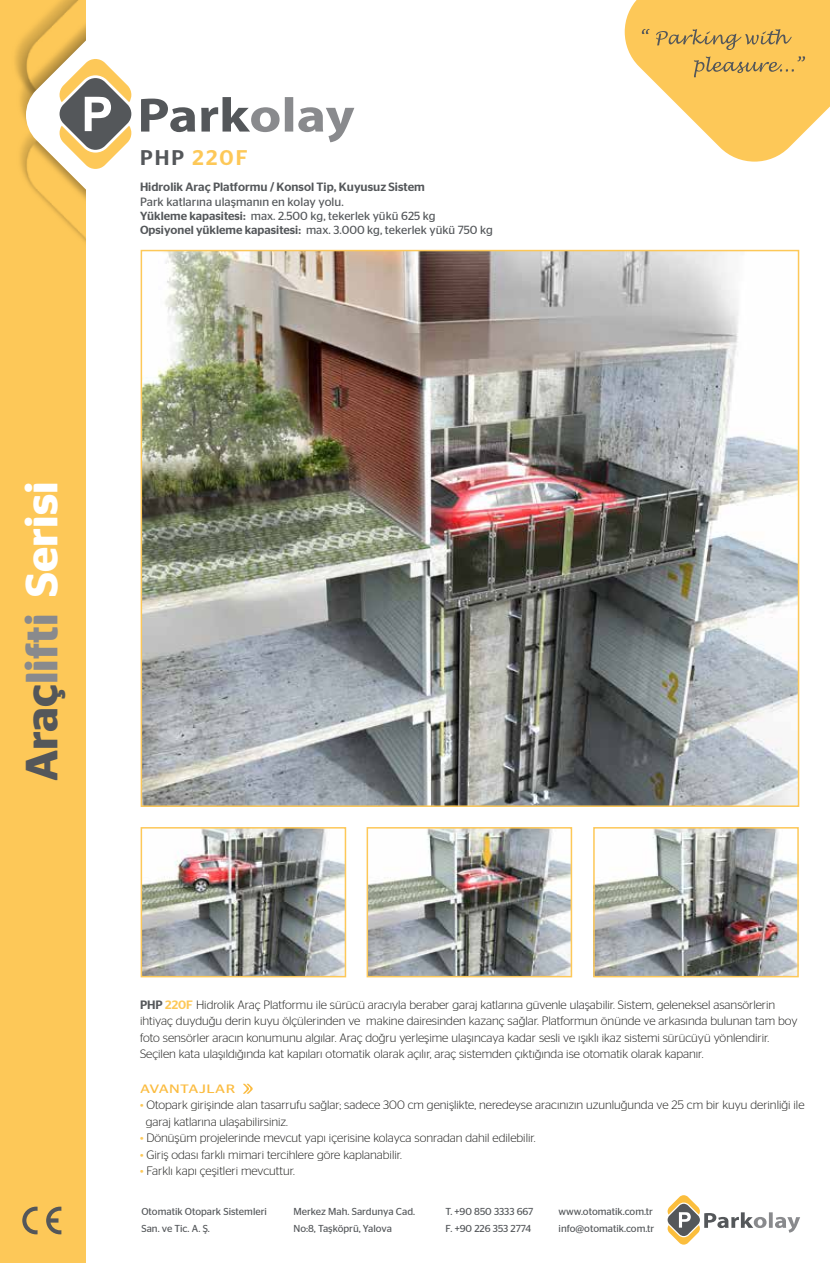
<style>
.page{position:relative;width:830px;height:1263px;background:#fff}
.page>*{position:absolute;margin:0;border:0;box-sizing:border-box;transform-origin:0 0}
.t1{font:600 45px "Stag Sans";color:#fff}
.t2{font:500 21.3px "Stag Sans";letter-spacing:.1em;color:#fdc858}
.t3{font:300 12.15px/16.5px "Stag Sans";color:#1d1d1b}
.t4{font:12.15px "Stag Sans";letter-spacing:.025em;color:#fbbc41;scale:1.29 1}
.t5{font:500 12px "Stag Sans";color:#54575a}
.t6{font:12px "Stag Sans";color:#54575a}
.t7{font:11.85px/14.1px "Stag Sans";color:#54575a}
.t8{font:10.05px "Stag Sans";color:#54575a}
.s1{color:#54575a}
.s2{font-weight:500}
.s3{color:#898a8d}
.s4{font-weight:500;color:#54575a}
.s5{font-weight:500;color:#fdc858}
.s6{color:#fdc858}
</style>
<div class="page">
<img style="left:143px;top:253px;width:652px;height:551px">
<svg style="left:624px;top:0;width:205px;height:162px"></svg>
<img style="left:143px;top:830px;width:200px;height:144px">
<img style="left:369px;top:830px;width:200px;height:144px">
<img style="left:596px;top:830px;width:199px;height:144px">
<div style="left:140px;top:827px;width:206px;height:150px;border:2px solid #fdc858"></div>
<div style="left:366px;top:827px;width:206px;height:150px;border:2px solid #fdc858"></div>
<div style="left:593px;top:827px;width:205px;height:150px;border:2px solid #fdc858"></div>
<svg style="left:243px;top:1084px;width:9px;height:10px"></svg>
<div style="left:0;top:0;width:86px;height:1263px;background:#fdc858"></div>
<img style="left:15px;top:0;width:71px;height:242px">
<svg style="left:26px;top:32px;width:105px;height:166px"></svg>
<svg style="left:141px;top:97px;width:213px;height:45px"></svg>
<svg style="left:22px;top:1206px;width:39px;height:28px"></svg>
<svg style="left:667px;top:1195px;width:132px;height:49px"></svg>
<h2 class="t2" style="left:140px;top:145px;width:109px"><span class="s1">PHP</span> 220F</h2>
<p class="t5" style="left:140px;top:180px;width:286px">Hidrolik Araç Platformu / Konsol Tip, Kuyusuz Sistem</p>
<p class="t6" style="left:140px;top:195px;width:205px">Park katlarına ulaşmanın en kolay yolu.</p>
<p class="t7" style="left:140px;top:209px;width:354px"><span class="s2">Yükleme kapasitesi:</span> max. 2.500 kg, tekerlek yükü 625 kg<br><span class="s2">Opsiyonel yükleme kapasitesi:</span> max. 3.000 kg, tekerlek yükü 750 kg</p>
<h1 class="t1" style="left:16px;top:781px;width:301px;rotate:-90deg"><span class="s1">Araç</span><span class="s3">lifti</span> Serisi</h1>
<p class="t3" style="left:140px;top:996px;width:658px"><span class="s4">PHP</span> <span class="s5">220F</span> Hidrolik Araç Platformu ile sürücü aracıyla beraber garaj katlarına güvenle ulaşabilir. Sistem, geleneksel asansörlerin ihtiyaç duyduğu derin kuyu ölçülerinden ve makine dairesinden kazanç sağlar. Platformun önünde ve arkasında bulunan tam boy foto sensörler aracın konumunu algılar. Araç doğru yerleşime ulaşıncaya kadar sesli ve ışıklı ikaz sistemi sürücüyü yönlendirir.<br>Seçilen kata ulaşıldığında kat kapıları otomatik olarak açılır, araç sistemden çıktığında ise otomatik olarak kapanır.</p>
<p class="t4" style="left:140px;top:1082px;width:75px">AVANTAJLAR</p>
<p class="t3" style="left:146px;top:1097px;width:659px;text-indent:-6px"><span class="s6">•</span> Otopark girişinde alan tasarrufu sağlar; sadece 300 cm genişlikte, neredeyse aracınızın uzunluğunda ve 25 cm bir kuyu derinliği ile garaj katlarına ulaşabilirsiniz.</p>
<p class="t3" style="left:140px;top:1130px;width:397px"><span class="s6">•</span> Dönüşüm projelerinde mevcut yapı içerisine kolayca sonradan dahil edilebilir.</p>
<p class="t3" style="left:140px;top:1146px;width:263px"><span class="s6">•</span> Giriş odası farklı mimari tercihlere göre kaplanabilir.</p>
<p class="t3" style="left:140px;top:1163px;width:156px"><span class="s6">•</span> Farklı kapı çeşitleri mevcuttur.</p>
<p class="t8" style="left:141px;top:1206px;width:127px">Otomatik Otopark Sistemleri</p>
<p class="t8" style="left:293px;top:1206px;width:123px">Merkez Mah. Sardunya Cad.</p>
<p class="t8" style="left:445px;top:1206px;width:89px">T. +90 850 3333 667</p>
<p class="t8" style="left:558px;top:1206px;width:96px">www.otomatik.com.tr</p>
<p class="t8" style="left:141px;top:1223px;width:70px">San. ve Tic. A. Ş.</p>
<p class="t8" style="left:293px;top:1223px;width:100px">No:8, Taşköprü, Yalova</p>
<p class="t8" style="left:445px;top:1223px;width:87px">F. +90 226 353 2774</p>
<p class="t8" style="left:558px;top:1223px;width:97px">info@otomatik.com.tr</p>
</div>
